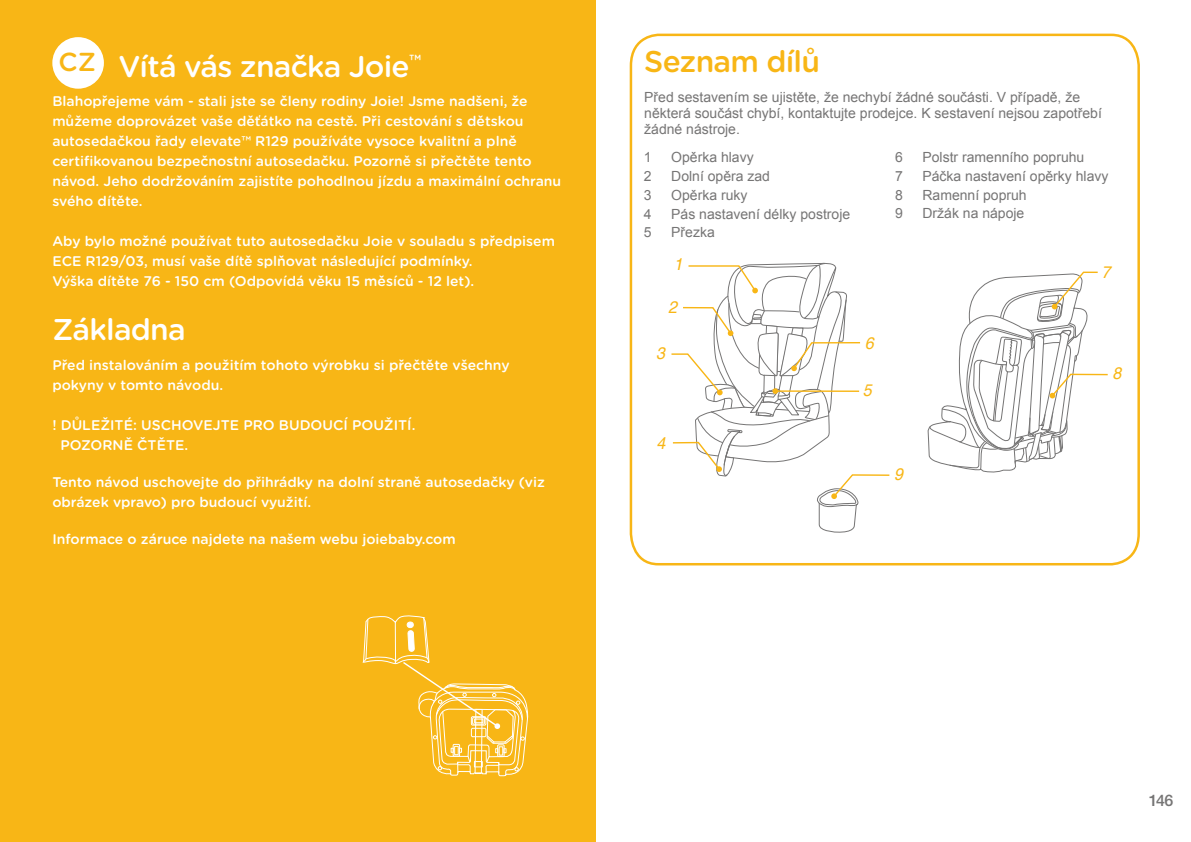
<style>
.page{position:relative;width:1191px;height:842px;background:#fff}
.page>*{position:absolute;margin:0;border:0;box-sizing:border-box;transform-origin:0 0}
.t1{font:500 30px "Gotham Rounded";letter-spacing:-.025em;color:#fff}
.t2{font:500 30px "Gotham Rounded";letter-spacing:-.025em;color:#f8b616}
.t3{font:500 26px "Gotham Rounded";color:#f8b616}
.t4{font:italic 16.8px "Helvetica";color:#f8b616;scale:.95 1}
.t5{font:500 16px "Helvetica Neue LT Std";color:#767575}
.t6{font:500 14px/20px "Gotham Rounded";color:#fff}
.t7{font:14px/16px "Arial";color:#767575}
</style>
<div class="page">
<div style="left:0;top:0;width:595px;height:842px;background:#f8b616"></div>
<svg style="left:362px;top:615px;width:167px;height:162px"></svg>
<div style="left:52px;top:37px;width:52px;height:52px;background:#fff;border-radius:50%"></div>
<svg style="left:629px;top:33px;width:511px;height:533px"></svg>
<svg style="left:927px;top:271px;width:182px;height:203px"></svg>
<svg style="left:670px;top:262px;width:221px;height:271px"></svg>
<h2 class="t3" style="left:59px;top:43px;width:39px">CZ</h2>
<h1 class="t1" style="left:118px;top:45px;width:304px">Vítá vás značka Joie<sup>™</sup></h1>
<p class="t6" style="left:52px;top:91px;width:510px">Blahopřejeme vám - stali jste se členy rodiny Joie! Jsme nadšeni, že můžeme doprovázet vaše děťátko na cestě. Při cestování s dětskou autosedačkou řady elevate™ R129 používáte vysoce kvalitní a plně certifikovanou bezpečnostní autosedačku. Pozorně si přečtěte tento návod. Jeho dodržováním zajistíte pohodlnou jízdu a maximální ochranu svého dítěte.</p>
<p class="t6" style="left:52px;top:230px;width:504px">Aby bylo možné používat tuto autosedačku Joie v souladu s předpisem<br>ECE R129/03, musí vaše dítě splňovat následující podmínky.<br>Výška dítěte 76 - 150 cm (Odpovídá věku 15 měsíců - 12 let).</p>
<h1 class="t1" style="left:52px;top:308px;width:135px">Základna</h1>
<p class="t6" style="left:52px;top:355px;width:459px">Před instalováním a použitím tohoto výrobku si přečtěte všechny pokyny v tomto návodu.</p>
<p class="t6" style="left:61px;top:414px;width:356px;text-indent:-8px">! DŮLEŽITÉ: USCHOVEJTE PRO BUDOUCÍ POUŽITÍ.<br>POZORNĚ ČTĚTE.</p>
<p class="t6" style="left:52px;top:472px;width:494px">Tento návod uschovejte do přihrádky na dolní straně autosedačky (viz obrázek vpravo) pro budoucí využití.</p>
<p class="t6" style="left:52px;top:529px;width:405px">Informace o záruce najdete na našem webu joiebaby.com</p>
<h1 class="t2" style="left:644px;top:40px;width:177px">Seznam dílů</h1>
<p class="t7" style="left:644px;top:89px;width:459px">Před sestavením se ujistěte, že nechybí žádné součásti. V případě, že některá součást chybí, kontaktujte prodejce. K sestavení nejsou zapotřebí žádné nástroje.</p>
<p class="t7" style="left:644px;top:149px;width:9px">1</p>
<p class="t7" style="left:671px;top:149px;width:84px">Opěrka hlavy</p>
<p class="t7" style="left:644px;top:168px;width:9px">2</p>
<p class="t7" style="left:671px;top:168px;width:100px">Dolní opěra zad</p>
<p class="t7" style="left:644px;top:187px;width:9px">3</p>
<p class="t7" style="left:671px;top:187px;width:78px">Opěrka ruky</p>
<p class="t7" style="left:644px;top:206px;width:9px">4</p>
<p class="t7" style="left:671px;top:206px;width:180px">Pás nastavení délky postroje</p>
<p class="t7" style="left:644px;top:225px;width:9px">5</p>
<p class="t7" style="left:671px;top:225px;width:45px">Přezka</p>
<p class="t7" style="left:895px;top:149px;width:9px">6</p>
<p class="t7" style="left:922px;top:149px;width:163px">Polstr ramenního popruhu</p>
<p class="t7" style="left:895px;top:168px;width:9px">7</p>
<p class="t7" style="left:922px;top:168px;width:187px">Páčka nastavení opěrky hlavy</p>
<p class="t7" style="left:895px;top:187px;width:9px">8</p>
<p class="t7" style="left:922px;top:187px;width:106px">Ramenní popruh</p>
<p class="t7" style="left:895px;top:206px;width:9px">9</p>
<p class="t7" style="left:922px;top:206px;width:103px">Držák na nápoje</p>
<p class="t4" style="left:674px;top:251px;width:11px">1</p>
<p class="t4" style="left:668px;top:294px;width:11px">2</p>
<p class="t4" style="left:656px;top:340px;width:11px">3</p>
<p class="t4" style="left:656px;top:430px;width:11px">4</p>
<p class="t4" style="left:865px;top:330px;width:11px">6</p>
<p class="t4" style="left:863px;top:377px;width:11px">5</p>
<p class="t4" style="left:894px;top:461px;width:11px">9</p>
<p class="t4" style="left:1101px;top:259px;width:11px">7</p>
<p class="t4" style="left:1112px;top:360px;width:11px">8</p>
<p class="t5" style="left:1148px;top:791px;width:26px">146</p>
</div>
